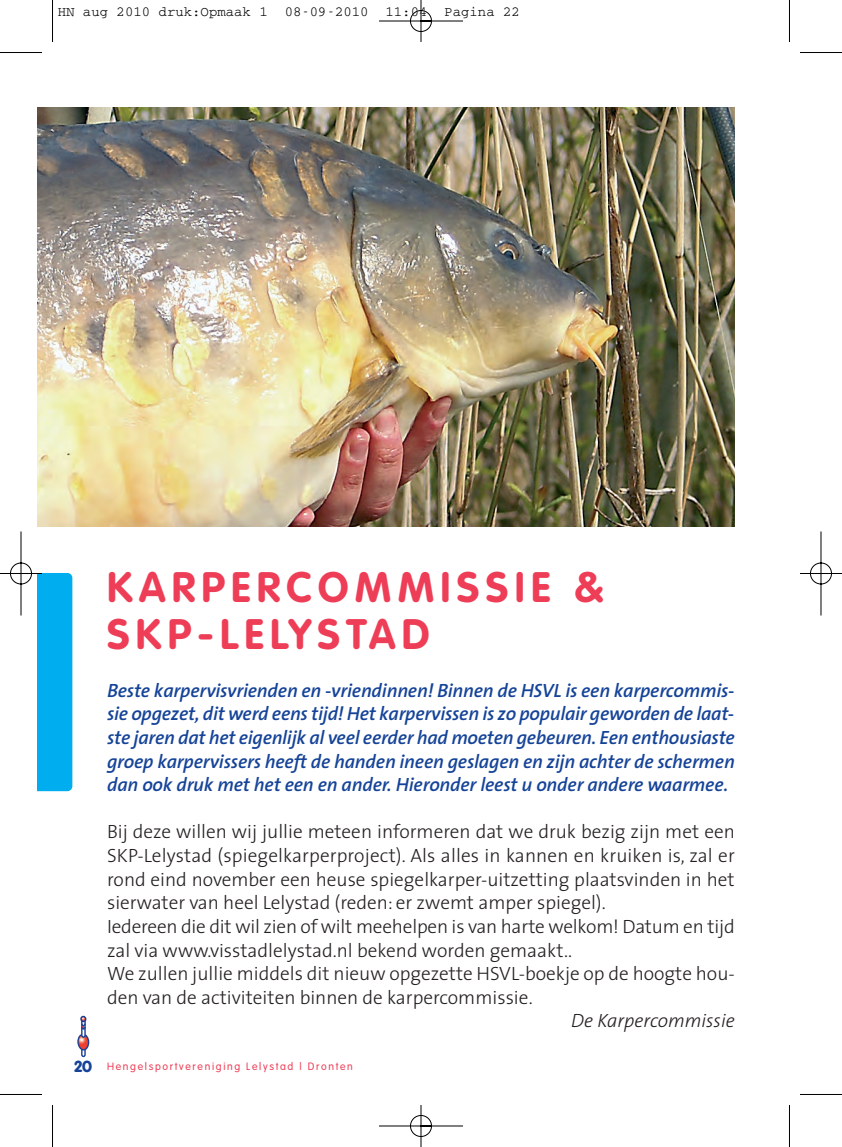
<style>
.page{position:relative;width:842px;height:1147px;background:#fff}
.page>*{position:absolute;margin:0;border:0;box-sizing:border-box;transform-origin:0 0}
.t1{font:700 42px/47.2px "VAG Rounded";letter-spacing:.15em;color:#ee3d56}
.t2{font:300 19.25px/23.6px "The Sans";color:#231f20}
.t3{font:italic 600 19.25px/23.6px "Thesis Sans";letter-spacing:-.005em;color:#154398;text-align:justify}
.t4{font:italic 300 19.25px "The Sans";color:#231f20}
.t5{font:14px "Courier";color:#000}
.t6{font:300 10.5px "VAG Rounded";letter-spacing:.16em;color:#ee3d56}
.s1{font-weight:900;font-size:15.75px;color:#154398}
</style>
<div class="page">
<img style="left:0;top:0;width:842px;height:1147px">
<p class="t5" style="left:58px;top:7px;width:464px">HN aug 2010 druk:Opmaak 1 08-09-2010 11:04 Pagina 22</p>
<h1 class="t1" style="left:107px;top:567px;width:498px">KARPERCOMMISSIE &amp;<br>SKP-LELYSTAD</h1>
<p class="t3" style="left:107px;top:680px;width:629px">Beste karpervisvrienden en -vriendinnen! Binnen de HSVL is een karpercommis&shy;sie opgezet, dit werd eens tijd! Het karpervissen is zo populair geworden de laat&shy;ste jaren dat het eigenlijk al veel eerder had moeten gebeuren. Een enthousiaste groep karpervissers heeft de handen ineen geslagen en zijn achter de schermen dan ook druk met het een en ander. Hieronder leest u onder andere waarmee.</p>
<p class="t2" style="left:107px;top:822px;width:629px">Bij deze willen wij jullie meteen informeren dat we druk bezig zijn met een SKP-Lelystad (spiegelkarperproject). Als alles in kannen en kruiken is, zal er rond eind november een heuse spiegelkarper-uitzetting plaatsvinden in het sierwater van heel Lelystad (reden: er zwemt amper spiegel).<br>Iedereen die dit wil zien of wilt meehelpen is van harte welkom! Datum en tijd zal via www.visstadlelystad.nl bekend worden gemaakt..<br>We zullen jullie middels dit nieuw opgezette HSVL-boekje op de hoogte hou&shy;den van de activiteiten binnen de karpercommissie.</p>
<p class="t4" style="left:571px;top:1013px;width:165px">De Karpercommissie</p>
<p class="t6" style="left:74px;top:1062px;width:280px"><span class="s1">20</span> Hengelsportvereniging Lelystad | Dronten</p>
</div>
